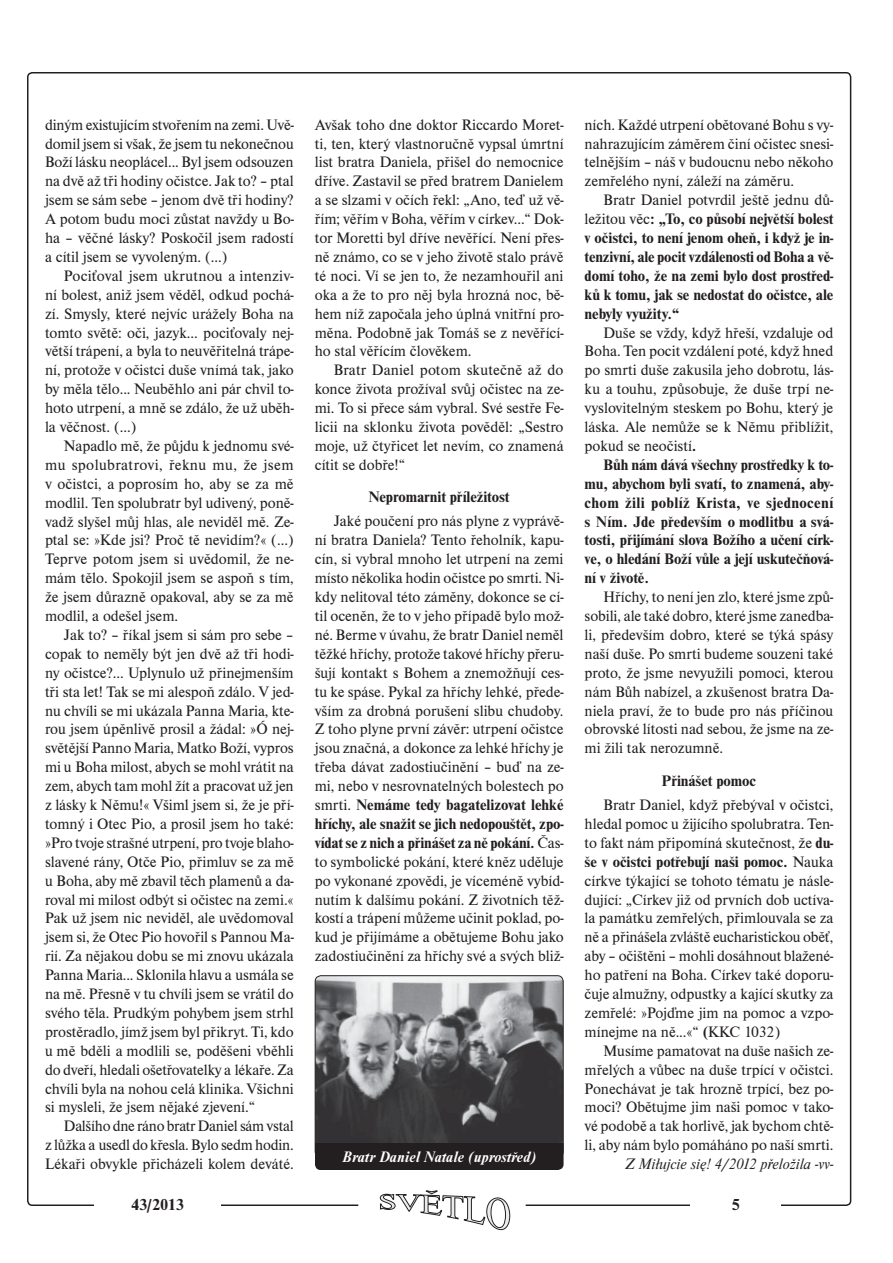
<style>
.page{position:relative;width:893px;height:1263px;background:#fff}
.page>*{position:absolute;margin:0;border:0;box-sizing:border-box;transform-origin:0 0}
.t1{font:700 16.5px "Nimbus Rom DEE";letter-spacing:-.02em;color:#231f20}
.t2{font:15.75px/18.9px "Nimbus Rom DEE";letter-spacing:-.005em;color:#231f20;text-align:justify}
.t3{font:700 15.75px/18.9px "Nimbus Rom DEE";letter-spacing:-.005em;color:#231f20;text-align:justify}
.t4{font:italic 15.75px "Nimbus Rom DEE";color:#231f20}
.t5{font:italic 700 15.75px "Nimbus Rom DEE";color:#fff}
.s1{font-weight:700}
.s2{font-weight:400}
</style>
<div class="page">
<svg style="left:379px;top:1190px;width:131px;height:41px"></svg>
<img style="left:315px;top:976px;width:248px;height:168px">
<div style="left:315px;top:975px;width:248px;height:183px;border:1px solid #231f20;border-radius:6px"></div>
<div style="left:315px;top:1144px;width:248px;height:26px;background:#231f20"></div>
<p class="t2" style="left:45px;top:116px;width:250px">diným existujícím stvořením na zemi. Uvě&shy;domil jsem si však, že jsem tu nekonečnou Boží lásku neoplácel... Byl jsem odsouzen na dvě až tři hodiny očistce. Jak to? – ptal jsem se sám sebe – jenom dvě tři hodiny?<br>A potom budu moci zůstat navždy u Bo&shy;ha – věčné lásky? Poskočil jsem radostí a cítil jsem se vyvoleným. (...)</p>
<p class="t2" style="left:45px;top:267px;width:250px;text-indent:19px">Pociťoval jsem ukrutnou a intenziv&shy;ní bolest, aniž jsem věděl, odkud pochá&shy;zí. Smysly, které nejvíc urážely Boha na tomto světě: oči, jazyk... pociťovaly nej&shy;větší trápení, a byla to neuvěřitelná trápe&shy;ní, protože v očistci duše vnímá tak, jako by měla tělo... Neuběhlo ani pár chvil to&shy;hoto utrpení, a mně se zdálo, že už uběh&shy;la věčnost. (...)</p>
<p class="t2" style="left:45px;top:438px;width:250px;text-indent:19px">Napadlo mě, že půjdu k jednomu své&shy;mu spolubratrovi, řeknu mu, že jsem v očistci, a poprosím ho, aby se za mě modlil. Ten spolubratr byl udivený, poně&shy;vadž slyšel můj hlas, ale neviděl mě. Ze&shy;ptal se: »Kde jsi? Proč tě nevidím?« (...)<br>Teprve potom jsem si uvědomil, že ne&shy;mám tělo. Spokojil jsem se aspoň s tím, že jsem důrazně opakoval, aby se za mě modlil, a odešel jsem.</p>
<p class="t2" style="left:45px;top:627px;width:250px;text-indent:19px">Jak to? – říkal jsem si sám pro sebe – copak to neměly být jen dvě až tři hodi&shy;ny očistce?... Uplynulo už přinejmenším tři sta let! Tak se mi alespoň zdálo. V jed&shy;nu chvíli se mi ukázala Panna Maria, kte&shy;rou jsem úpěnlivě prosil a žádal: »Ó nej&shy;světější Panno Maria, Matko Boží, vypros mi u Boha milost, abych se mohl vrátit na zem, abych tam mohl žít a pracovat už jen z lásky k Němu!« Všiml jsem si, že je pří&shy;tomný i Otec Pio, a prosil jsem ho také: »Pro tvoje strašné utrpení, pro tvoje blaho&shy;slavené rány, Otče Pio, přimluv se za mě u Boha, aby mě zbavil těch plamenů a da&shy;roval mi milost odbýt si očistec na zemi.« Pak už jsem nic neviděl, ale uvědomoval jsem si, že Otec Pio hovořil s Pannou Ma&shy;rií. Za nějakou dobu se mi znovu ukázala Panna Maria... Sklonila hlavu a usmála se na mě. Přesně v tu chvíli jsem se vrátil do svého těla. Prudkým pohybem jsem strhl prostěradlo, jímž jsem byl přikryt. Ti, kdo u mě bděli a modlili se, poděšeni vběhli do dveří, hledali ošetřovatelky a lékaře. Za chvíli byla na nohou celá klinika. Všichni si mysleli, že jsem nějaké zjevení.“</p>
<p class="t2" style="left:45px;top:1118px;width:250px;text-indent:19px">Dalšího dne ráno bratr Daniel sám vstal z lůžka a usedl do křesla. Bylo sedm hodin.<br>Lékaři obvykle přicházeli kolem deváté.</p>
<p class="t2" style="left:315px;top:116px;width:250px">Avšak toho dne doktor Riccardo Moret&shy;ti, ten, který vlastnoručně vypsal úmrtní list bratra Daniela, přišel do nemocnice dříve. Zastavil se před bratrem Danielem a se slzami v očích řekl: „Ano, teď už vě&shy;řím; věřím v Boha, věřím v církev...“ Dok&shy;tor Moretti byl dříve nevěřící. Není přes&shy;ně známo, co se v jeho životě stalo právě té noci. Ví se jen to, že nezamhouřil ani oka a že to pro něj byla hrozná noc, bě&shy;hem níž započala jeho úplná vnitřní pro&shy;měna. Podobně jak Tomáš se z nevěřící&shy;ho stal věřícím člověkem.</p>
<p class="t2" style="left:315px;top:362px;width:250px;text-indent:19px">Bratr Daniel potom skutečně až do konce života prožíval svůj očistec na ze&shy;mi. To si přece sám vybral. Své sestře Fe&shy;licii na sklonku života pověděl: „Sestro moje, už čtyřicet let nevím, co znamená cítit se dobře!“</p>
<p class="t3" style="left:369px;top:489px;width:142px">Nepromarnit příležitost</p>
<p class="t2" style="left:315px;top:513px;width:250px;text-indent:19px">Jaké poučení pro nás plyne z vyprávě&shy;ní bratra Daniela? Tento řeholník, kapu&shy;cín, si vybral mnoho let utrpení na zemi místo několika hodin očistce po smrti. Ni&shy;kdy nelitoval této záměny, dokonce se cí&shy;til oceněn, že to v jeho případě bylo mož&shy;né. Berme v úvahu, že bratr Daniel neměl těžké hříchy, protože takové hříchy přeru&shy;šují kontakt s Bohem a znemožňují ces&shy;tu ke spáse. Pykal za hříchy lehké, přede&shy;vším za drobná porušení slibu chudoby.<br>Z toho plyne první závěr: utrpení očistce jsou značná, a dokonce za lehké hříchy je třeba dávat zadostiučinění – buď na ze&shy;mi, nebo v nesrovnatelných bolestech po smrti. <span class="s1">Nemáme tedy bagatelizovat lehké hříchy, ale snažit se jich nedopouštět, zpo&shy;vídat se z nich a přinášet za ně pokání.</span> Čas&shy;to symbolické pokání, které kněz uděluje po vykonané zpovědi, je víceméně vybíd&shy;nutím k dalšímu pokání. Z životních těž&shy;kostí a trápení můžeme učinit poklad, po&shy;kud je přijímáme a obětujeme Bohu jako zadostiučinění za hříchy své a svých bliž-</p>
<p class="t5" style="left:342px;top:1151px;width:196px">Bratr Daniel Natale (uprostřed)</p>
<p class="t2" style="left:584px;top:116px;width:250px">ních. Každé utrpení obětované Bohu s vy&shy;nahrazujícím záměrem činí očistec snesi&shy;telnějším – náš v budoucnu nebo někoho zemřelého nyní, záleží na záměru.</p>
<p class="t3" style="left:584px;top:192px;width:250px;text-indent:19px"><span class="s2">Bratr Daniel potvrdil ještě jednu dů&shy;ležitou věc</span>: „To, co působí největší bolest v očistci, to není jenom oheň, i když je in&shy;tenzivní, ale pocit vzdálenosti od Boha a vě&shy;domí toho, že na zemi bylo dost prostřed&shy;ků k tomu, jak se nedostat do očistce, ale nebyly využity.“</p>
<p class="t2" style="left:584px;top:324px;width:250px;text-indent:19px">Duše se vždy, když hřeší, vzdaluje od Boha. Ten pocit vzdálení poté, když hned po smrti duše zakusila jeho dobrotu, lás&shy;ku a touhu, způsobuje, že duše trpí ne&shy;vyslovitelným steskem po Bohu, který je láska. Ale nemůže se k Němu přiblížit, pokud se neočistí<span class="s1">.</span></p>
<p class="t3" style="left:584px;top:456px;width:250px;text-indent:19px">Bůh nám dává všechny prostředky k to&shy;mu, abychom byli svatí, to znamená, aby&shy;chom žili poblíž Krista, ve sjednocení s Ním. Jde především o modlitbu a svá&shy;tosti, přijímání slova Božího a učení círk&shy;ve, o hledání Boží vůle a její uskutečňová&shy;ní v životě.</p>
<p class="t2" style="left:584px;top:589px;width:250px;text-indent:19px">Hříchy, to není jen zlo, které jsme způ&shy;sobili, ale také dobro, které jsme zanedba&shy;li, především dobro, které se týká spásy naší duše. Po smrti budeme souzeni také proto, že jsme nevyužili pomoci, kterou nám Bůh nabízel, a zkušenost bratra Da&shy;niela praví, že to bude pro nás příčinou obrovské lítosti nad sebou, že jsme na ze&shy;mi žili tak nerozumně.</p>
<p class="t3" style="left:662px;top:772px;width:95px">Přinášet pomoc</p>
<p class="t2" style="left:584px;top:797px;width:250px;text-indent:19px">Bratr Daniel, když přebýval v očistci, hledal pomoc u žijícího spolubratra. Ten&shy;to fakt nám připomíná skutečnost, že <span class="s1">du&shy;še v očistci potřebují naši pomoc.</span> Nauka církve týkající se tohoto tématu je násle&shy;dující: „Církev již od prvních dob uctíva&shy;la památku zemřelých, přimlouvala se za ně a přinášela zvláště eucharistickou oběť, aby – očištěni – mohli dosáhnout blažené&shy;ho patření na Boha. Církev také doporu&shy;čuje almužny, odpustky a kající skutky za zemřelé: »Pojďme jim na pomoc a vzpo&shy;mínejme na ně...«“ <span class="s1">(</span>KKC 1032)</p>
<p class="t2" style="left:584px;top:1042px;width:250px;text-indent:19px">Musíme pamatovat na duše našich ze&shy;mřelých a vůbec na duše trpící v očistci.<br>Ponechávat je tak hrozně trpící, bez po&shy;moci? Obětujme jim naši pomoc v tako&shy;vé podobě a tak horlivě, jak bychom chtě&shy;li, aby nám bylo pomáháno po naší smrti.</p>
<p class="t4" style="left:625px;top:1158px;width:210px">Z Miłujcie się! 4/2012 přeložila -vv-</p>
<p class="t1" style="left:131px;top:1198px;width:54px">43/2013</p>
<p class="t1" style="left:731px;top:1198px;width:10px">5</p>
</div>
